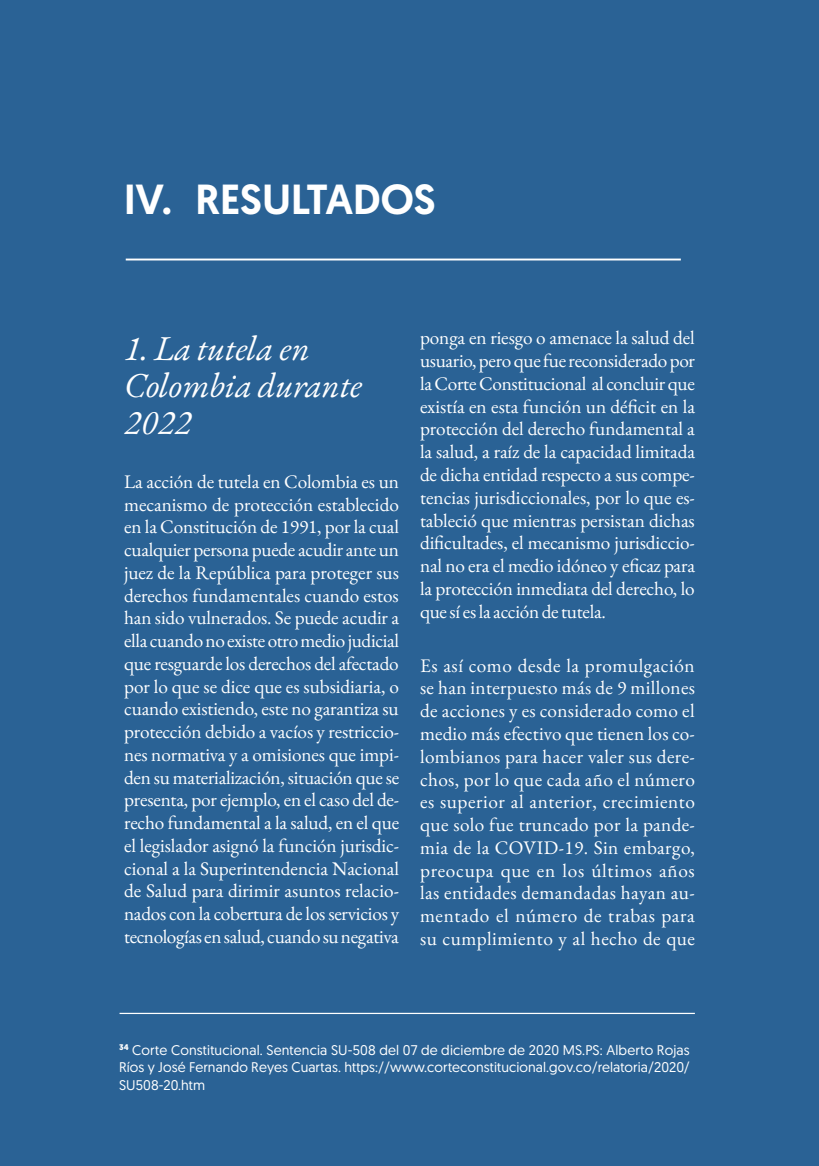
<style>
.page{position:relative;width:819px;height:1166px;background:#2a6295}
.page>*{position:absolute;margin:0;border:0;box-sizing:border-box;transform-origin:0 0}
.t1{font:500 42px "Geomanist";color:#fff}
.t2{font:italic 35px/36.8px "EB Garamond";color:#fff}
.Cuerpo{font:19.25px/22.8px "EB Garamond";letter-spacing:-.01em;color:#fff;text-align:justify}
.referencias{font:14px/17.5px "Geomanist";letter-spacing:.005em;color:#fff;text-align:justify}
</style>
<div class="page">
<hr style="left:126px;top:259px;width:554px;height:1px;background:#fff">
<hr style="left:119px;top:1013px;width:575px;height:1px;background:#fff">
<p class="t1" style="left:124px;top:171px;width:313px">IV. RESULTADOS</p>
<p class="t2" style="left:124px;top:330px;width:240px">1. La tutela en<br>Colombia durante<br>2022</p>
<p class="Cuerpo" style="left:124px;top:470px;width:277px">La acción de tutela en Colombia es un mecanismo de protección establecido en la Constitución de 1991, por la cual cualquier persona puede acudir ante un juez de la República para proteger sus derechos fundamentales cuando estos han sido vulnerados. Se puede acudir a ella cuando no existe otro medio judicial que resguarde los derechos del afectado por lo que se dice que es subsidiaria, o cuando existiendo, este no garantiza su protección debido a vacíos y restriccio&shy;nes normativa y a omisiones que impi&shy;den su materialización, situación que se presenta, por ejemplo, en el caso del de&shy;recho fundamental a la salud, en el que el legislador asignó la función jurisdic&shy;cional a la Superintendencia Nacional de Salud para dirimir asuntos relacio&shy;nados con la cobertura de los servicios y tecnologías en salud, cuando su negativa</p>
<p class="Cuerpo" style="left:420px;top:327px;width:277px">ponga en riesgo o amenace la salud del usuario, pero que fue reconsiderado por la Corte Constitucional al concluir que existía en esta función un déficit en la protección del derecho fundamental a la salud, a raíz de la capacidad limitada de dicha entidad respecto a sus compe&shy;tencias jurisdiccionales, por lo que es&shy;tableció que mientras persistan dichas dificultades, el mecanismo jurisdiccio&shy;nal no era el medio idóneo y eficaz para la protección inmediata del derecho, lo que sí es la acción de tutela.</p>
<p class="Cuerpo" style="left:420px;top:654px;width:276px">Es así como desde la promulgación se han interpuesto más de 9 millones de acciones y es considerado como el medio más efectivo que tienen los co&shy;lombianos para hacer valer sus dere&shy;chos, por lo que cada año el número es superior al anterior, crecimiento que solo fue truncado por la pande&shy;mia de la COVID-19. Sin embargo, preocupa que en los últimos años las entidades demandadas hayan au&shy;mentado el número de trabas para su cumplimiento y al hecho de que</p>
<p class="referencias" style="left:119px;top:1041px;width:572px"><sup>34</sup> Corte Constitucional. Sentencia SU-508 del 07 de diciembre de 2020 MS.PS: Alberto Rojas Ríos y José Fernando Reyes Cuartas. https://www.corteconstitucional.gov.co/relatoria/2020/ SU508-20.htm</p>
</div>
